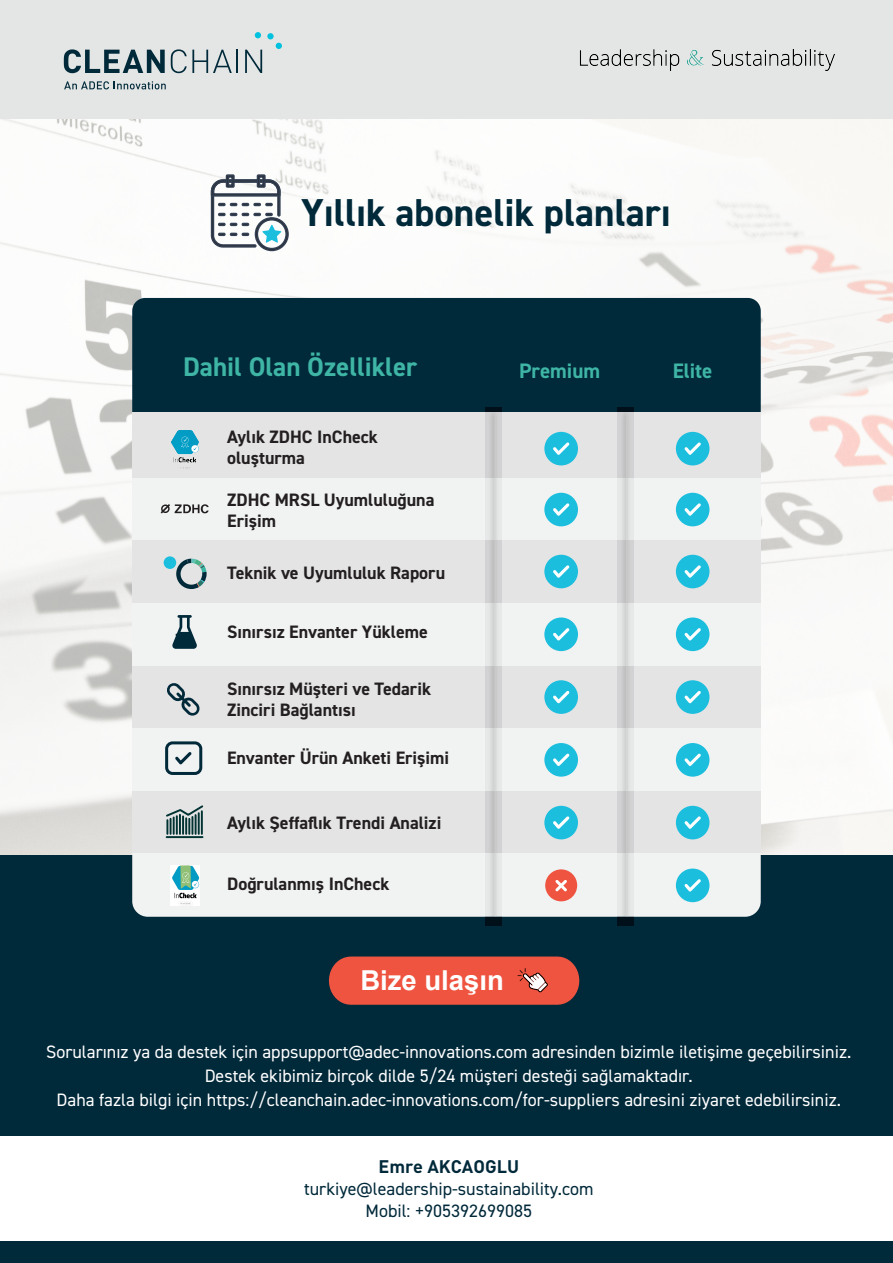
<style>
.page{position:relative;width:893px;height:1263px;background:#fff}
.page>*{position:absolute;margin:0;border:0;box-sizing:border-box;transform-origin:0 0}
.t1{font:700 39px "DIN2014";color:#00293a}
.t2{font:700 27.45px "Arial";color:#fff}
.t3{font:700 27px "DIN2014";color:#3eb5a5}
.t4{font:700 21px "DIN2014";color:#3eb5a5}
.t5{font:18px/24px "DIN2014";color:#fff;text-align:center}
.t6{font:700 18px/21px "DIN2014";color:#231f20}
.t7{font:18px/21.6px "DIN2014";color:#00293a;text-align:center}
.t8{font:18px "FF DIN Pro Bold";color:#00293a}
</style>
<div class="page">
<img style="left:0;top:120px;width:893px;height:734px">
<div style="left:0;top:855px;width:893px;height:408px;background:#00293a"></div>
<div style="left:132px;top:298px;width:629px;height:114px;background:#00293a"></div>
<div style="left:132px;top:477px;width:629px;height:63px;background:#f1f2f2"></div>
<div style="left:132px;top:540px;width:629px;height:63px;background:#e4e4e5"></div>
<div style="left:132px;top:603px;width:629px;height:63px;background:#f1f2f2"></div>
<div style="left:132px;top:666px;width:629px;height:62px;background:#e4e4e5"></div>
<div style="left:132px;top:728px;width:629px;height:63px;background:#f1f2f2"></div>
<div style="left:132px;top:791px;width:629px;height:63px;background:#e4e4e5"></div>
<div style="left:132px;top:412px;width:629px;height:65px;background:#e4e4e5"></div>
<hr style="left:495px;top:415px;width:1px;height:502px;background:#d7d7d8">
<hr style="left:626px;top:415px;width:2px;height:502px;background:#d7d7d8">
<div style="left:676px;top:432px;width:33px;height:33px;background:#1cbede;border-radius:50%"></div>
<svg style="left:684px;top:442px;width:17px;height:13px"></svg>
<div style="left:544px;top:432px;width:34px;height:33px;background:#1cbede;border-radius:50%"></div>
<svg style="left:553px;top:442px;width:16px;height:13px"></svg>
<div style="left:544px;top:493px;width:34px;height:33px;background:#1cbede;border-radius:50%"></div>
<svg style="left:553px;top:503px;width:16px;height:13px"></svg>
<div style="left:676px;top:493px;width:33px;height:33px;background:#1cbede;border-radius:50%"></div>
<svg style="left:684px;top:503px;width:17px;height:13px"></svg>
<div style="left:544px;top:555px;width:34px;height:33px;background:#1cbede;border-radius:50%"></div>
<svg style="left:553px;top:565px;width:16px;height:13px"></svg>
<div style="left:676px;top:555px;width:33px;height:33px;background:#1cbede;border-radius:50%"></div>
<svg style="left:684px;top:565px;width:17px;height:13px"></svg>
<div style="left:544px;top:617px;width:34px;height:34px;background:#1cbede;border-radius:50%"></div>
<svg style="left:553px;top:628px;width:16px;height:12px"></svg>
<div style="left:676px;top:617px;width:33px;height:34px;background:#1cbede;border-radius:50%"></div>
<svg style="left:684px;top:628px;width:17px;height:12px"></svg>
<div style="left:544px;top:680px;width:34px;height:34px;background:#1cbede;border-radius:50%"></div>
<svg style="left:553px;top:691px;width:16px;height:12px"></svg>
<div style="left:676px;top:680px;width:33px;height:34px;background:#1cbede;border-radius:50%"></div>
<svg style="left:684px;top:691px;width:17px;height:12px"></svg>
<div style="left:165px;top:741px;width:37px;height:34px;border:3px solid #00293a;border-radius:6px"></div>
<div style="left:544px;top:743px;width:34px;height:34px;background:#1cbede;border-radius:50%"></div>
<svg style="left:553px;top:753px;width:16px;height:13px"></svg>
<div style="left:676px;top:743px;width:33px;height:34px;background:#1cbede;border-radius:50%"></div>
<svg style="left:684px;top:753px;width:17px;height:13px"></svg>
<div style="left:544px;top:806px;width:34px;height:33px;background:#1cbede;border-radius:50%"></div>
<svg style="left:553px;top:816px;width:16px;height:13px"></svg>
<div style="left:676px;top:806px;width:33px;height:33px;background:#1cbede;border-radius:50%"></div>
<svg style="left:684px;top:816px;width:17px;height:13px"></svg>
<svg style="left:132px;top:854px;width:629px;height:63px;background:#e9ebeb"></svg>
<img style="left:171px;top:430px;width:27px;height:39px">
<svg style="left:161px;top:504px;width:48px;height:9px"></svg>
<svg style="left:175px;top:752px;width:17px;height:12px"></svg>
<svg style="left:167px;top:683px;width:33px;height:33px"></svg>
<svg style="left:172px;top:615px;width:25px;height:34px"></svg>
<svg style="left:176px;top:559px;width:31px;height:30px"></svg>
<div style="left:164px;top:556px;width:12px;height:13px;background:#1cbede;border-radius:50%"></div>
<hr style="left:167px;top:836px;width:36px;height:2px;background:#013333">
<svg style="left:166px;top:805px;width:38px;height:29px"></svg>
<hr style="left:198px;top:813px;width:2px;height:21px;background:#013333">
<hr style="left:201px;top:811px;width:2px;height:23px;background:#013333">
<img style="left:170px;top:866px;width:29px;height:39px">
<svg style="left:210px;top:174px;width:80px;height:78px"></svg>
<svg style="left:329px;top:956px;width:250px;height:49px;background:#e05341"></svg>
<div style="left:0;top:1136px;width:893px;height:127px;background:#fff"></div>
<div style="left:0;top:1242px;width:893px;height:21px;background:#00293a"></div>
<div style="left:0;top:0;width:893px;height:119px;background:#e4e5e5"></div>
<img style="left:579px;top:49px;width:256px;height:22px">
<svg style="left:64px;top:49px;width:101px;height:24px"></svg>
<svg style="left:171px;top:49px;width:67px;height:24px"></svg>
<svg style="left:245px;top:50px;width:17px;height:23px"></svg>
<svg style="left:255px;top:32px;width:6px;height:6px"></svg>
<div style="left:267px;top:33px;width:7px;height:6px;background:#00c1de;border-radius:50%"></div>
<svg style="left:276px;top:45px;width:6px;height:4px"></svg>
<svg style="left:66px;top:81px;width:100px;height:8px"></svg>
<h1 class="t1" style="left:301px;top:186px;width:371px">Yıllık abonelik planları</h1>
<h3 class="t3" style="left:183px;top:349px;width:236px">Dahil Olan Özellikler</h3>
<p class="t4" style="left:519px;top:357px;width:82px">Premium</p>
<p class="t6" style="left:227px;top:427px;width:152px">Aylık ZDHC InCheck oluşturma</p>
<p class="t6" style="left:227px;top:489px;width:209px">ZDHC MRSL Uyumluluğuna<br>Erişim</p>
<p class="t6" style="left:227px;top:562px;width:220px">Teknik ve Uyumluluk Raporu</p>
<p class="t6" style="left:227px;top:621px;width:202px">Sınırsız Envanter Yükleme</p>
<p class="t6" style="left:227px;top:678px;width:205px">Sınırsız Müşteri ve Tedarik<br>Zinciri Bağlantısı</p>
<p class="t6" style="left:227px;top:747px;width:224px">Envanter Ürün Anketi Erişimi</p>
<p class="t6" style="left:227px;top:812px;width:216px">Aylık Şeffaflık Trendi Analizi</p>
<p class="t6" style="left:227px;top:873px;width:164px">Doğrulanmış InCheck</p>
<h2 class="t2" style="left:360px;top:961px;width:145px">Bize ulaşın</h2>
<p class="t4" style="left:673px;top:357px;width:41px">Elite</p>
<p class="t5" style="left:46px;top:1039px;width:807px">Sorularınız ya da destek için appsupport@adec-innovations.com adresinden bizimle iletişime geçebilirsiniz.<br>Destek ekibimiz birçok dilde 5/24 müşteri desteği sağlamaktadır.<br>Daha fazla bilgi için https://cleanchain.adec-innovations.com/for-suppliers adresini ziyaret edebilirsiniz.</p>
<p class="t8" style="left:378px;top:1152px;width:142px">Emre AKCAOGLU</p>
<p class="t7" style="left:304px;top:1178px;width:291px">turkiye@leadership-sustainability.com<br>Mobil: +905392699085</p>
</div>
